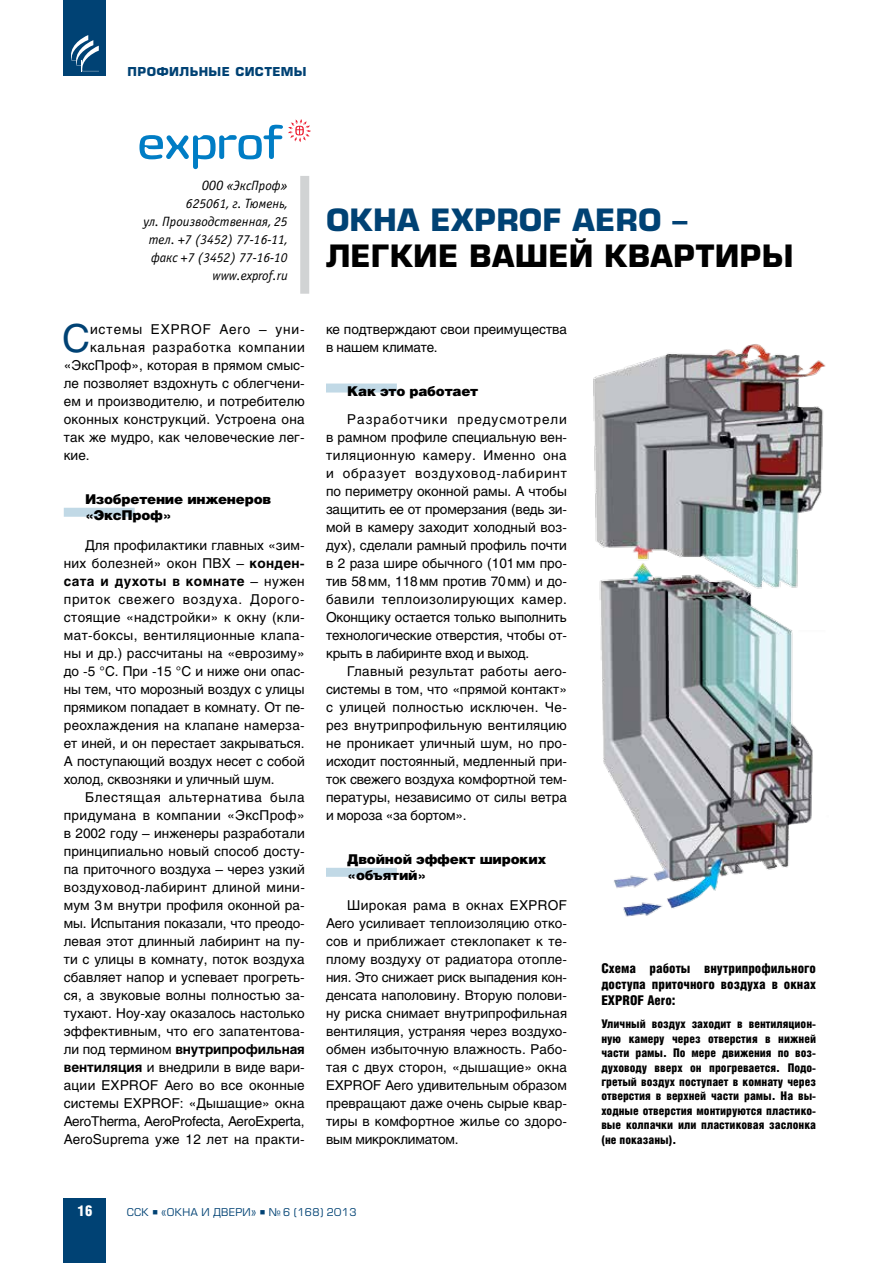
<style>
.page{position:relative;width:893px;height:1263px;background:#fff}
.page>*{position:absolute;margin:0;border:0;box-sizing:border-box;transform-origin:0 0}
.t1{font:38.25px "Helios";color:#004274}
.t2{font:700 30px "Europe";color:#000}
.t3{font:700 30px "Europe";color:#004274}
.t4{font:900 15px "Helios Cond";color:#fff}
.t5{font:13.5px/18px "Helios";color:#000;text-align:justify}
.t6{font:italic 13.5px/18px "Officina Sans C";color:#000;text-align:right}
.t7{font:900 13.5px/16.2px "Helios";letter-spacing:-.015em;color:#000}
.t8{font:900 13.5px/16.2px "Helios Cond";color:#000;text-align:justify}
.t9{font:13.5px "Helios";letter-spacing:.02em;color:#000}
.t10{font:13.5px "Helios";letter-spacing:.05em;color:#000}
.t11{font:13.5px "Helios";letter-spacing:.065em;color:#000}
.t12{font:900 12px/14.4px "Helios Cond";color:#000;text-align:justify}
.t13{font:700 12px "Europe";letter-spacing:.03em;color:#004274}
.t14{font:10.5px "Europe";letter-spacing:.03em;color:#004274}
.s1{font-weight:700}
</style>
<div class="page">
<div style="left:64px;top:1198px;width:42px;height:65px;background:#004274"></div>
<div style="left:64px;top:0;width:42px;height:76px;background:#004274"></div>
<svg style="left:71px;top:35px;width:28px;height:36px"></svg>
<svg style="left:139px;top:119px;width:172px;height:50px"></svg>
<div style="left:300px;top:176px;width:9px;height:118px;background:#d1d3d4"></div>
<div style="left:64px;top:508px;width:71px;height:9px;background:#c1d9e6"></div>
<div style="left:326px;top:383px;width:71px;height:9px;background:#c1d9e6"></div>
<div style="left:326px;top:868px;width:71px;height:9px;background:#c1d9e6"></div>
<img style="left:593px;top:344px;width:233px;height:573px">
<p class="t13" style="left:128px;top:64px;width:181px">ПРОФИЛЬНЫЕ СИСТЕМЫ</p>
<p class="t6" style="left:143px;top:177px;width:146px">ООО «ЭксПроф»<br>625061, г. Тюмень,<br>ул. Производственная, 25 тел. +7 (3452) 77‑16‑11, факс +7 (3452) 77‑16‑10 www.exprof.ru</p>
<h1 class="t1" style="left:62px;top:315px;width:29px">С</h1>
<p class="t11" style="left:90px;top:321px;width:216px">истемы EXPROF Aero – уни-</p>
<p class="t10" style="left:90px;top:339px;width:216px">кальная разработка компании</p>
<p class="t5" style="left:64px;top:356px;width:242px">«ЭксПроф», которая в прямом смыс-</p>
<p class="t5" style="left:64px;top:374px;width:242px">ле позволяет вздохнуть с облегчени-</p>
<p class="t5" style="left:64px;top:392px;width:242px">ем и производителю, и потребителю</p>
<p class="t9" style="left:64px;top:411px;width:242px">оконных конструкций. Устроена она</p>
<p class="t5" style="left:64px;top:428px;width:242px">так же мудро, как человеческие лег-</p>
<p class="t5" style="left:64px;top:446px;width:27px">кие.</p>
<p class="t7" style="left:85px;top:490px;width:188px">Изобретение инженеров «ЭксПроф»</p>
<p class="t5" style="left:64px;top:536px;width:242px;text-indent:21px">Для профилактики главных «зим&shy;них болезней» окон ПВХ – <span class="s1">конден&shy;сата и духоты в комнате</span> – нужен приток свежего воздуха. Дорого&shy;стоящие «надстройки» к окну (кли&shy;мат-боксы, вентиляционные клапа&shy;ны и др.) рассчитаны на «еврозиму» до -5 °С. При -15 °С и ниже они опас&shy;ны тем, что морозный воздух с улицы прямиком попадает в комнату. От пе&shy;реохлаждения на клапане намерза&shy;ет иней, и он перестает закрываться.<br>А поступающий воздух несет с собой холод, сквозняки и уличный шум.</p>
<p class="t5" style="left:64px;top:788px;width:243px;text-indent:21px">Блестящая альтернатива была придумана в компании «ЭксПроф» в 2002 году – инженеры разработали принципиально новый способ досту&shy;па приточного воздуха – через узкий воздуховод-лабиринт длиной мини&shy;мум 3м внутри профиля оконной ра&shy;мы. Испытания показали, что преодо&shy;левая этот длинный лабиринт на пу&shy;ти с улицы в комнату, поток воздуха сбавляет напор и успевает прогреть&shy;ся, а звуковые волны полностью за&shy;тухают. Ноу-хау оказалось настолько эффективным, что его запатентова&shy;ли под термином <span class="s1">внутрипрофильная вентиляция</span> и внедрили в виде вари&shy;ации EXPROF Aero во все оконные системы EXPROF: «Дышащие» окна AeroTherma, AeroProfecta, AeroExperta, AeroSuprema уже 12 лет на практи-</p>
<h2 class="t3" style="left:326px;top:202px;width:292px">ОКНА EXPROF AERO</h2>
<h2 class="t3" style="left:672px;top:202px;width:16px">–</h2>
<h2 class="t2" style="left:326px;top:238px;width:469px">ЛЕГКИЕ ВАШЕЙ КВАРТИРЫ</h2>
<p class="t5" style="left:326px;top:320px;width:243px">ке подтверждают свои преимущества в нашем климате.</p>
<p class="t7" style="left:347px;top:382px;width:132px">Как это работает</p>
<p class="t5" style="left:326px;top:410px;width:243px;text-indent:21px">Разработчики предусмотрели в рамном профиле специальную вен&shy;тиляционную камеру. Именно она и образует воздуховод-лабиринт по периметру оконной рамы. А чтобы защитить ее от промерзания (ведь зи&shy;мой в камеру заходит холодный воз&shy;дух), сделали рамный профиль почти в 2 раза шире обычного (101мм про&shy;тив 58мм, 118мм против 70мм) и до&shy;бавили теплоизолирующих камер.<br>Оконщику остается только выполнить технологические отверстия, чтобы от&shy;крыть в лабиринте вход и выход.</p>
<p class="t5" style="left:326px;top:662px;width:242px;text-indent:21px">Главный результат работы aero&shy;системы в том, что «прямой контакт» с улицей полностью исключен. Че&shy;рез внутрипрофильную вентиляцию не проникает уличный шум, но про&shy;исходит постоянный, медленный при&shy;ток свежего воздуха комфортной тем&shy;пературы, независимо от силы ветра и мороза «за бортом».</p>
<p class="t7" style="left:347px;top:850px;width:201px">Двойной эффект широких «объятий»</p>
<p class="t5" style="left:326px;top:896px;width:243px;text-indent:21px">Широкая рама в окнах EXPROF Aero усиливает теплоизоляцию отко&shy;сов и приближает стеклопакет к те&shy;плому воздуху от радиатора отопле&shy;ния. Это снижает риск выпадения кон&shy;денсата наполовину. Вторую полови&shy;ну риска снимает внутрипрофильная вентиляция, устраняя через воздухо&shy;обмен избыточную влажность. Рабо&shy;тая с двух сторон, «дышащие» окна EXPROF Aero удивительным образом превращают даже очень сырые квар&shy;тиры в комфортное жилье со здоро&shy;вым микроклиматом.</p>
<p class="t8" style="left:601px;top:960px;width:216px">Схема работы внутрипрофильного доступа приточного воздуха в окнах EXPROF Aero:</p>
<p class="t12" style="left:601px;top:1017px;width:216px">Уличный воздух заходит в вентиляцион&shy;ную камеру через отверстия в нижней части рамы. По мере движения по воз&shy;духоводу вверх он прогревается. Подо&shy;гретый воздух поступает в комнату через отверстия в верхней части рамы. На вы&shy;ходные отверстия монтируются пластико&shy;вые колпачки или пластиковая заслонка (не показаны).</p>
<p class="t4" style="left:78px;top:1202px;width:17px">16</p>
<p class="t14" style="left:127px;top:1206px;width:231px">ССК ■ «ОКНА и ДВЕРИ» ■ № 6 (168) 2013</p>
</div>
